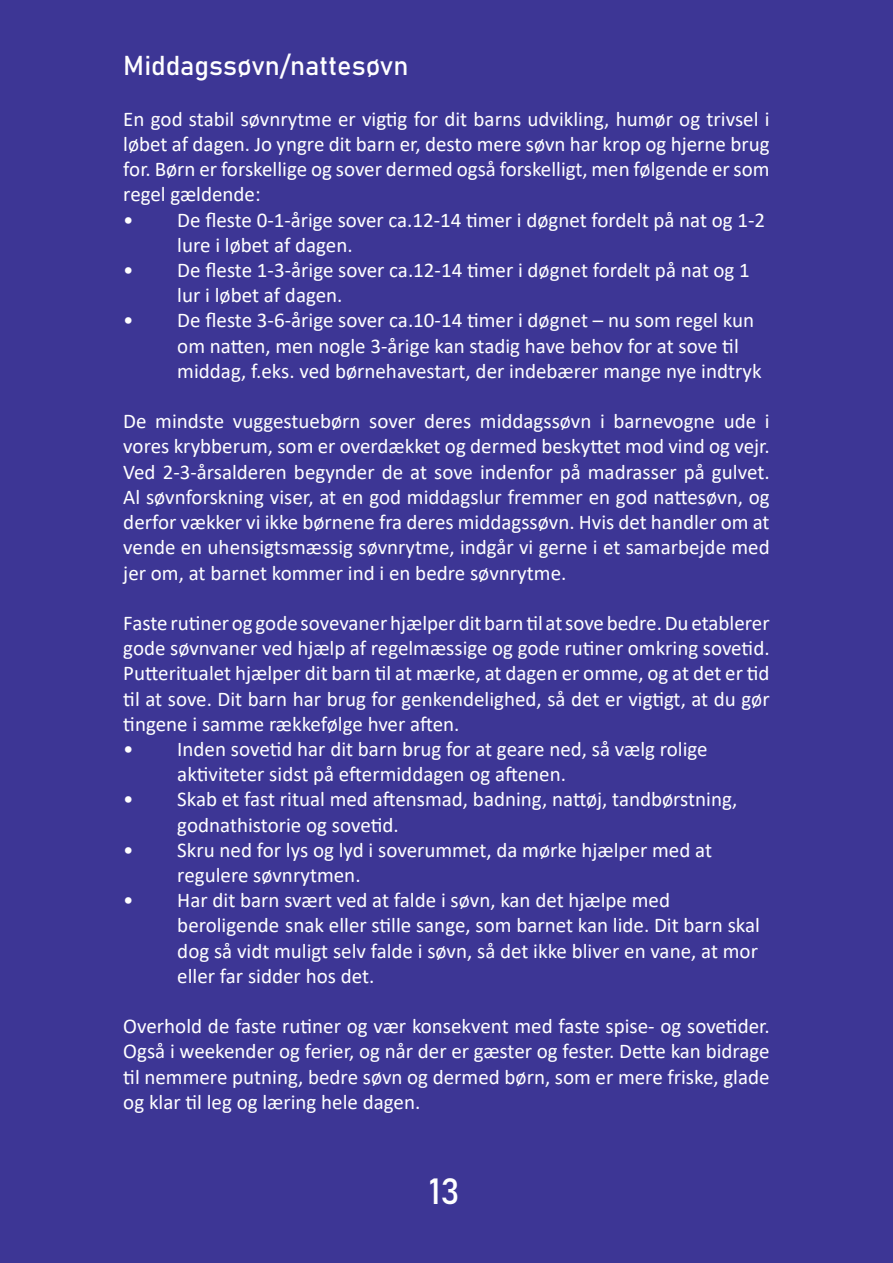
<style>
.page{position:relative;width:893px;height:1263px;background:#3d3695}
.page>*{position:absolute;margin:0;border:0;box-sizing:border-box;transform-origin:0 0}
.t1{font:36px "Bahnschrift";color:#fff}
.t2{font:27px "Bahnschrift";color:#fff}
.t3{font:21px/25.2px "Calibri";color:#fff}
</style>
<div class="page">
<p class="t2" style="left:123px;top:45px;width:287px">Middagssøvn/nattesøvn</p>
<p class="t3" style="left:123px;top:106px;width:648px;text-align:justify">En god stabil søvnrytme er vigtig for dit barns udvikling, humør og trivsel i løbet af dagen. Jo yngre dit barn er, desto mere søvn har krop og hjerne brug for. Børn er forskellige og sover dermed også forskelligt, men følgende er som regel gældende:</p>
<p class="t3" style="left:177px;top:207px;width:589px;text-indent:-54px">• De fleste 0-1-årige sover ca.12-14 timer i døgnet fordelt på nat og 1-2 lure i løbet af dagen.</p>
<p class="t3" style="left:177px;top:257px;width:574px;text-indent:-54px">• De fleste 1-3-årige sover ca.12-14 timer i døgnet fordelt på nat og 1 lur i løbet af dagen.</p>
<p class="t3" style="left:177px;top:307px;width:586px;text-indent:-54px">• De fleste 3-6-årige sover ca.10-14 timer i døgnet – nu som regel kun om natten, men nogle 3-årige kan stadig have behov for at sove til middag, f.eks. ved børnehavestart, der indebærer mange nye indtryk</p>
<p class="t3" style="left:123px;top:408px;width:648px;text-align:justify">De mindste vuggestuebørn sover deres middagssøvn i barnevogne ude i vores krybberum, som er overdækket og dermed beskyttet mod vind og vejr.<br>Ved 2-3-årsalderen begynder de at sove indenfor på madrasser på gulvet.<br>Al søvnforskning viser, at en god middagslur fremmer en god nattesøvn, og derfor vækker vi ikke børnene fra deres middagssøvn. Hvis det handler om at vende en uhensigtsmæssig søvnrytme, indgår vi gerne i et samarbejde med jer om, at barnet kommer ind i en bedre søvnrytme.</p>
<p class="t3" style="left:123px;top:610px;width:648px;text-align:justify">Faste rutiner og gode sovevaner hjælper dit barn til at sove bedre. Du etablerer gode søvnvaner ved hjælp af regelmæssige og gode rutiner omkring sovetid.<br>Putteritualet hjælper dit barn til at mærke, at dagen er omme, og at det er tid til at sove. Dit barn har brug for genkendelighed, så det er vigtigt, at du gør tingene i samme rækkefølge hver aften.</p>
<p class="t3" style="left:177px;top:736px;width:532px;text-indent:-54px">• Inden sovetid har dit barn brug for at geare ned, så vælg rolige aktiviteter sidst på eftermiddagen og aftenen.</p>
<p class="t3" style="left:177px;top:786px;width:562px;text-indent:-54px">• Skab et fast ritual med aftensmad, badning, nattøj, tandbørstning, godnathistorie og sovetid.</p>
<p class="t3" style="left:177px;top:837px;width:536px;text-indent:-54px">• Skru ned for lys og lyd i soverummet, da mørke hjælper med at regulere søvnrytmen.</p>
<p class="t3" style="left:177px;top:887px;width:584px;text-indent:-54px">• Har dit barn svært ved at falde i søvn, kan det hjælpe med beroligende snak eller stille sange, som barnet kan lide. Dit barn skal dog så vidt muligt selv falde i søvn, så det ikke bliver en vane, at mor eller far sidder hos det.</p>
<p class="t3" style="left:123px;top:1013px;width:648px;text-align:justify">Overhold de faste rutiner og vær konsekvent med faste spise- og sovetider.<br>Også i weekender og ferier, og når der er gæster og fester. Dette kan bidrage til nemmere putning, bedre søvn og dermed børn, som er mere friske, glade og klar til leg og læring hele dagen.</p>
<p class="t1" style="left:429px;top:1164px;width:33px">13</p>
</div>
